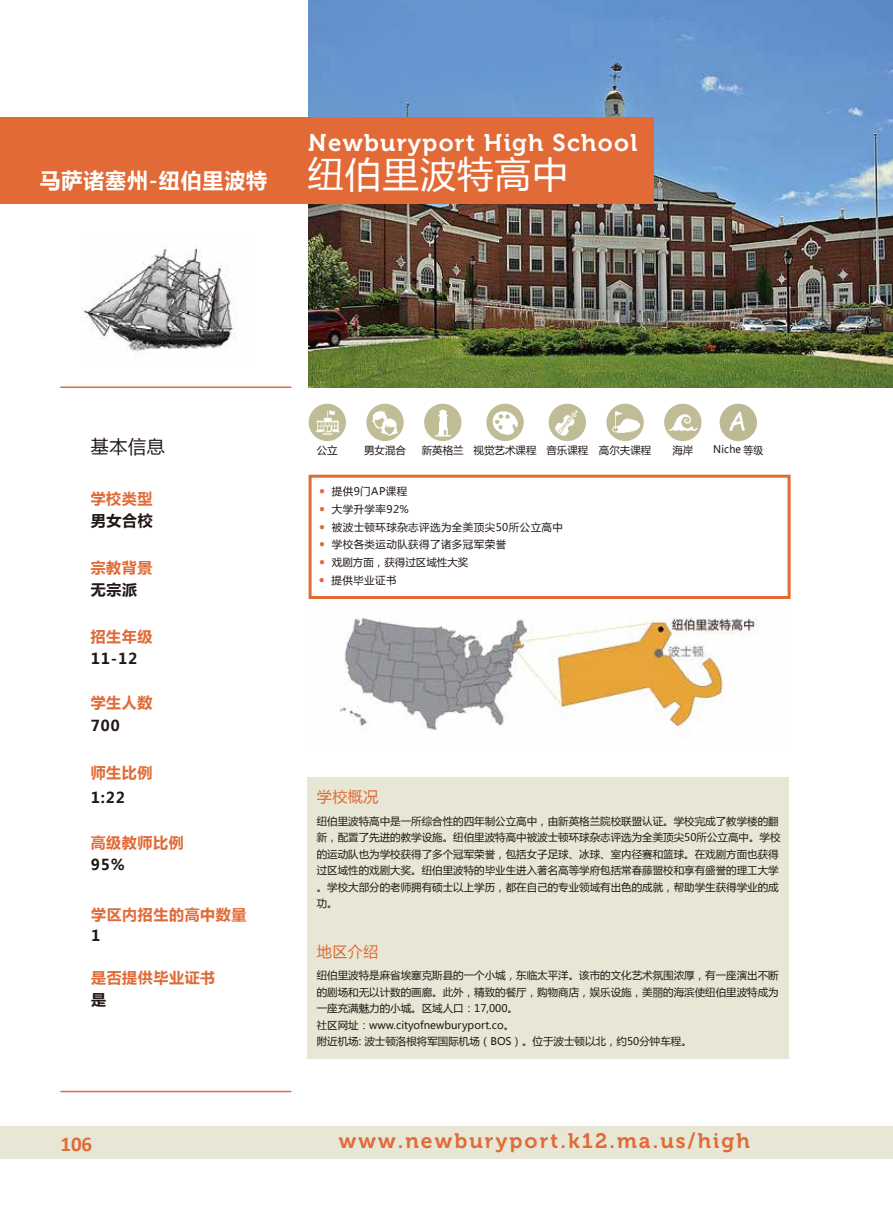
<style>
.page{position:relative;width:893px;height:1212px;background:#fff}
.page>*{position:absolute;margin:0;border:0;box-sizing:border-box;transform-origin:0 0}
.t1{font:36px "Microsoft Ya Hei";letter-spacing:.04em;color:#fff}
.t2{font:27px "Comic Sans MS";color:#fff;scale:.94 1}
.t3{font:24px "Museo 700";letter-spacing:.055em;color:#fff}
.t4{font:21px "Museo 700";letter-spacing:.1em;color:#e16a36}
.t5{font:700 21px "Microsoft Ya Hei";letter-spacing:.04em;color:#fff}
.t6{font:700 21px "Calibri";color:#e16a36}
.t7{font:18px "Microsoft Ya Hei";color:#221815}
.t8{font:700 15px "Microsoft Ya Hei";letter-spacing:.04em;color:#e16a36}
.t9{font:700 15px "Microsoft Ya Hei";letter-spacing:.05em;color:#221815}
.t10{font:15px "Microsoft Ya Hei";letter-spacing:.04em;color:#e16a36}
.t11{font:10.5px/16.5px "Microsoft Ya Hei";color:#221815}
.t12{font:10.5px "Microsoft Ya Hei";letter-spacing:.04em;color:#221815}
.t13{font:10.5px "Microsoft Ya Hei";color:#221815;scale:.94 1}
.s1{font-family:"Calibri";font-weight:700;font-size:12px;color:#e16a36}
</style>
<div class="page">
<div style="left:308px;top:777px;width:481px;height:282px;background:#e8e7d5"></div>
<img style="left:309px;top:0;width:584px;height:388px">
<div style="left:0;top:117px;width:653px;height:87px;background:#e16a36"></div>
<div style="left:0;top:1126px;width:893px;height:32px;background:#e8e7d5"></div>
<div style="left:309px;top:475px;width:482px;height:124px;border:3px solid #e16a36"></div>
<hr style="left:60px;top:386px;width:231px;height:2px;background:#e16a36">
<hr style="left:60px;top:1091px;width:231px;height:1px;background:#e16a36">
<img style="left:83px;top:245px;width:154px;height:108px">
<img style="left:339px;top:617px;width:419px;height:114px">
<img style="left:309px;top:404px;width:37px;height:37px;border-radius:19px">
<img style="left:366px;top:404px;width:38px;height:37px;border-radius:19px">
<img style="left:424px;top:404px;width:37px;height:37px;border-radius:19px">
<img style="left:486px;top:404px;width:38px;height:37px;border-radius:19px">
<img style="left:549px;top:404px;width:37px;height:37px;border-radius:19px">
<img style="left:606px;top:404px;width:38px;height:37px;border-radius:19px">
<img style="left:664px;top:404px;width:37px;height:37px;border-radius:19px">
<div style="left:720px;top:404px;width:37px;height:37px;background:#bcba94;border-radius:50%"></div>
<h3 class="t5" style="left:40px;top:166px;width:229px">马萨诸塞州-纽伯里波特</h3>
<h3 class="t3" style="left:308px;top:129px;width:331px">Newburyport High School</h3>
<h1 class="t1" style="left:308px;top:149px;width:262px">纽伯里波特高中</h1>
<h3 class="t7" style="left:91px;top:434px;width:76px">基本信息</h3>
<h3 class="t8" style="left:91px;top:488px;width:63px">学校类型</h3>
<h3 class="t9" style="left:91px;top:510px;width:64px">男女合校</h3>
<h3 class="t8" style="left:91px;top:557px;width:63px">宗教背景</h3>
<h3 class="t9" style="left:91px;top:579px;width:48px">无宗派</h3>
<h3 class="t8" style="left:91px;top:626px;width:63px">招生年级</h3>
<h3 class="t9" style="left:91px;top:648px;width:48px">11-12</h3>
<h3 class="t8" style="left:91px;top:692px;width:63px">学生人数</h3>
<h3 class="t9" style="left:91px;top:715px;width:31px">700</h3>
<h3 class="t8" style="left:91px;top:762px;width:63px">师生比例</h3>
<h3 class="t9" style="left:91px;top:787px;width:36px">1:22</h3>
<h3 class="t8" style="left:91px;top:832px;width:94px">高级教师比例</h3>
<h3 class="t9" style="left:91px;top:854px;width:35px">95%</h3>
<h3 class="t8" style="left:91px;top:904px;width:157px">学区内招生的高中数量</h3>
<h3 class="t9" style="left:91px;top:925px;width:11px">1</h3>
<h3 class="t8" style="left:91px;top:967px;width:126px">是否提供毕业证书</h3>
<h3 class="t9" style="left:91px;top:989px;width:17px">是</h3>
<h3 class="t6" style="left:60px;top:1129px;width:33px">106</h3>
<p class="t11" style="left:317px;top:442px;width:22px">公立</p>
<p class="t11" style="left:364px;top:442px;width:43px">男女混合</p>
<p class="t11" style="left:422px;top:442px;width:231px">新英格兰 视觉艺术课程 音乐课程 高尔夫课程</p>
<p class="t11" style="left:672px;top:442px;width:22px">海岸</p>
<p class="t12" style="left:319px;top:484px;width:90px"><span class="s1">•</span> 提供9门AP课程</p>
<p class="t12" style="left:319px;top:502px;width:91px"><span class="s1">•</span> 大学升学率92%</p>
<p class="t12" style="left:319px;top:520px;width:245px"><span class="s1">•</span> 被波士顿环球杂志评选为全美顶尖50所公立高中</p>
<p class="t12" style="left:319px;top:537px;width:189px"><span class="s1">•</span> 学校各类运动队获得了诸多冠军荣誉</p>
<p class="t11" style="left:319px;top:553px;width:151px"><span class="s1">•</span> 戏剧方面，获得过区域性大奖</p>
<p class="t11" style="left:319px;top:572px;width:79px"><span class="s1">•</span> 提供毕业证书</p>
<h2 class="t2" style="left:728px;top:401px;width:21px">A</h2>
<p class="t13" style="left:713px;top:442px;width:55px">Niche 等级</p>
<h3 class="t10" style="left:317px;top:786px;width:63px">学校概况</h3>
<p class="t11" style="left:317px;top:812px;width:465px">纽伯里波特高中是一所综合性的四年制公立高中，由新英格兰院校联盟认证。学校完成了教学楼的翻新，配置了先进的教学设施。纽伯里波特高中被波士顿环球杂志评选为全美顶尖50所公立高中。学校的运动队也为学校获得了多个冠军荣誉，包括女子足球、冰球、室内径赛和篮球。在戏剧方面也获得过区域性的戏剧大奖。纽伯里波特的毕业生进入著名高等学府包括常春藤盟校和享有盛誉的理工大学。学校大部分的老师拥有硕士以上学历，都在自己的专业领域有出色的成就，帮助学生获得学业的成功。</p>
<h3 class="t10" style="left:317px;top:941px;width:63px">地区介绍</h3>
<p class="t11" style="left:317px;top:967px;width:463px">纽伯里波特是麻省埃塞克斯县的一个小城，东临太平洋。该市的文化艺术氛围浓厚，有一座演出不断的剧场和无以计数的画廊。此外，精致的餐厅，购物商店，娱乐设施，美丽的海滨使纽伯里波特成为一座充满魅力的小城。区域人口：17,000。<br>社区网址：www.cityofnewburyport.co。<br>附近机场: 波士顿洛根将军国际机场（BOS）。位于波士顿以北，约50分钟车程。</p>
<h3 class="t4" style="left:339px;top:1128px;width:413px">www.newburyport.k12.ma.us/high</h3>
</div>
